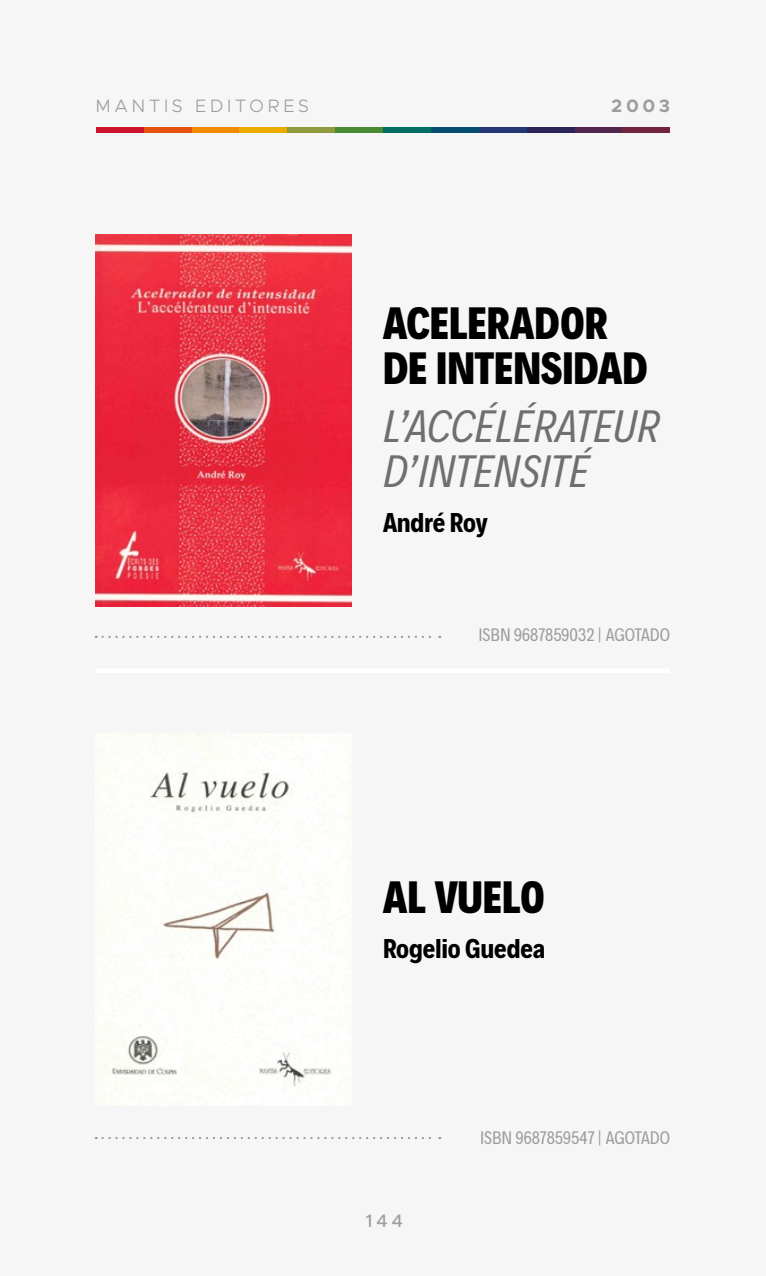
<style>
.page{position:relative;width:766px;height:1276px;background:#fff}
.page>*{position:absolute;margin:0;border:0;box-sizing:border-box;transform-origin:0 0}
.t1{font:800 45px/45px "Decalotype";color:#000}
.t2{font:italic 45px/45px "Decalotype";color:#706f6f}
.t3{font:700 27px "Decalotype";letter-spacing:-.01em;color:#000}
.t4{font:18px "Decalotype";color:#9d9d9c}
.t5{font:300 18px "Metropolis";letter-spacing:.2em;color:#9d9d9c}
.t6{font:700 18px "Metropolis";color:#9d9d9c}
.t7{font:500 18px "Metropolis";color:#9d9d9c}
</style>
<div class="page">
<div style="left:0;top:0;width:765px;height:1276px;background:#f6f6f6"></div>
<div style="left:96px;top:668px;width:574px;height:5px;background:#fff"></div>
<div style="left:574px;top:128px;width:48px;height:5px;background:#52274e"></div>
<div style="left:526px;top:128px;width:48px;height:5px;background:#2a2458"></div>
<div style="left:478px;top:128px;width:48px;height:5px;background:#233977"></div>
<div style="left:431px;top:128px;width:47px;height:5px;background:#044e71"></div>
<div style="left:383px;top:128px;width:48px;height:5px;background:#006e63"></div>
<div style="left:335px;top:128px;width:48px;height:5px;background:#498b33"></div>
<div style="left:287px;top:128px;width:48px;height:5px;background:#8f993e"></div>
<div style="left:239px;top:128px;width:48px;height:5px;background:#ecab03"></div>
<div style="left:191px;top:128px;width:48px;height:5px;background:#f18a04"></div>
<div style="left:144px;top:128px;width:47px;height:5px;background:#e6530f"></div>
<div style="left:96px;top:128px;width:48px;height:5px;background:#ce132d"></div>
<div style="left:622px;top:128px;width:48px;height:5px;background:#72253d"></div>
<svg style="left:96px;top:636px;width:344px;height:2px"></svg>
<svg style="left:96px;top:1137px;width:344px;height:2px"></svg>
<img style="left:96px;top:234px;width:255px;height:372px">
<img style="left:112px;top:772px;width:219px;height:314px">
<p class="t5" style="left:96px;top:94px;width:215px">MANTIS EDITORES</p>
<p class="t6" style="left:611px;top:94px;width:61px">2003</p>
<h1 class="t1" style="left:383px;top:299px;width:266px">ACELERADOR<br>DE INTENSIDAD</h1>
<h1 class="t2" style="left:383px;top:401px;width:278px">L’ACCÉLÉRATEUR<br>D’INTENSITÉ</h1>
<h2 class="t3" style="left:383px;top:504px;width:106px">André Roy</h2>
<p class="t4" style="left:478px;top:622px;width:193px">ISBN 9687859032 | AGOTADO</p>
<h1 class="t1" style="left:383px;top:872px;width:163px">AL VUELO</h1>
<h2 class="t3" style="left:383px;top:929px;width:164px">Rogelio Guedea</h2>
<p class="t7" style="left:365px;top:1209px;width:39px">144</p>
<p class="t4" style="left:480px;top:1124px;width:192px">ISBN 9687859547 | AGOTADO</p>
</div>
